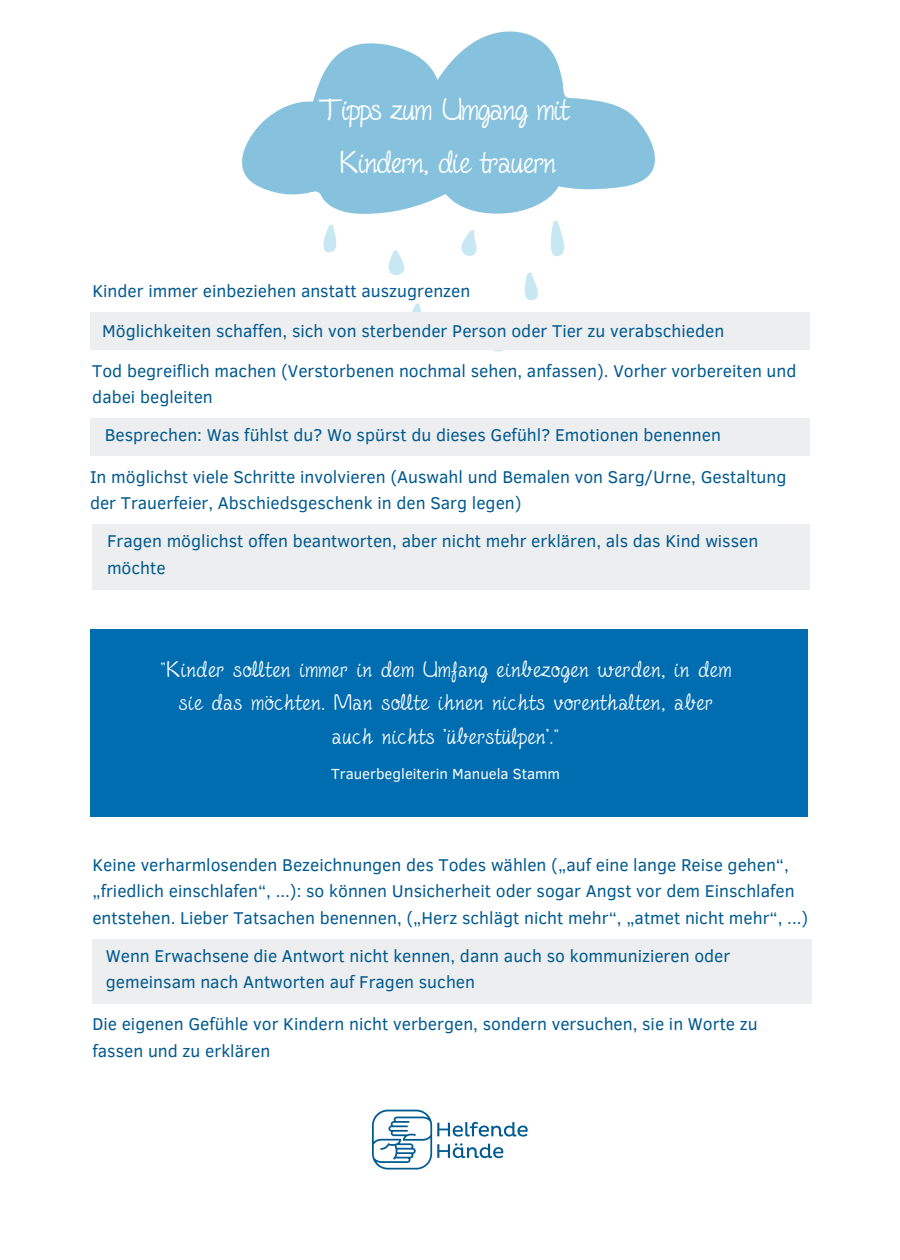
<style>
.page{position:relative;width:900px;height:1260px;background:#fff}
.page>*{position:absolute;margin:0;border:0;box-sizing:border-box;transform-origin:0 0}
.t1{font:35px "Fineliner Script";color:#fff}
.t2{font:25px/33.8px "Fineliner Script";letter-spacing:.045em;color:#fff;text-align:center}
.t3{font:17.5px/26.2px "Clear Sans";color:#00598f}
.t4{font:15px "Clear Sans";color:#fff}
</style>
<div class="page">
<svg style="left:372px;top:1110px;width:156px;height:60px"></svg>
<svg style="left:242px;top:31px;width:413px;height:183px;fill:#86c2dd"></svg>
<svg style="left:550px;top:220px;width:15px;height:37px"></svg>
<svg style="left:493px;top:350px;width:10px;height:2px"></svg>
<svg style="left:323px;top:224px;width:14px;height:29px"></svg>
<svg style="left:524px;top:272px;width:14px;height:29px"></svg>
<svg style="left:461px;top:230px;width:16px;height:26px"></svg>
<svg style="left:412px;top:303px;width:10px;height:9px"></svg>
<svg style="left:388px;top:250px;width:17px;height:25px"></svg>
<div style="left:90px;top:312px;width:720px;height:38px;background:#eceeef"></div>
<div style="left:90px;top:418px;width:720px;height:38px;background:#eceeef"></div>
<div style="left:92px;top:524px;width:718px;height:66px;background:#eceeef"></div>
<div style="left:92px;top:939px;width:720px;height:64px;background:#eceeef"></div>
<div style="left:90px;top:629px;width:717px;height:187px;background:#006db1"></div>
<p class="t1" style="left:319px;top:94px;width:251px">Tipps zum Umgang mit</p>
<p class="t1" style="left:341px;top:146px;width:217px">Kindern, die trauern</p>
<p class="t3" style="left:92px;top:277px;width:380px">Kinder immer einbeziehen anstatt auszugrenzen</p>
<p class="t3" style="left:102px;top:317px;width:623px">Möglichkeiten schaffen, sich von sterbender Person oder Tier zu verabschieden</p>
<p class="t3" style="left:92px;top:357px;width:706px">Tod begreiflich machen (Verstorbenen nochmal sehen, anfassen). Vorher vorbereiten und dabei begleiten</p>
<p class="t3" style="left:105px;top:421px;width:618px">Besprechen: Was fühlst du? Wo spürst du dieses Gefühl? Emotionen benennen</p>
<p class="t3" style="left:90px;top:463px;width:698px">In möglichst viele Schritte involvieren (Auswahl und Bemalen von Sarg/Urne, Gestaltung der Trauerfeier, Abschiedsgeschenk in den Sarg legen)</p>
<p class="t3" style="left:107px;top:527px;width:653px">Fragen möglichst offen beantworten, aber nicht mehr erklären, als das Kind wissen möchte</p>
<p class="t2" style="left:161px;top:654px;width:572px">"Kinder sollten immer in dem Umfang einbezogen werden, in dem sie das möchten. Man sollte ihnen nichts vorenthalten, aber auch nichts 'überstülpen'."</p>
<p class="t4" style="left:331px;top:763px;width:231px">Trauerbegleiterin Manuela Stamm</p>
<p class="t3" style="left:92px;top:851px;width:717px">Keine verharmlosenden Bezeichnungen des Todes wählen („auf eine lange Reise gehen“, „friedlich einschlafen“, ...): so können Unsicherheit oder sogar Angst vor dem Einschlafen entstehen. Lieber Tatsachen benennen, („Herz schlägt nicht mehr“, „atmet nicht mehr“, ...)</p>
<p class="t3" style="left:106px;top:942px;width:626px">Wenn Erwachsene die Antwort nicht kennen, dann auch so kommunizieren oder gemeinsam nach Antworten auf Fragen suchen</p>
<p class="t3" style="left:92px;top:1010px;width:667px">Die eigenen Gefühle vor Kindern nicht verbergen, sondern versuchen, sie in Worte zu fassen und zu erklären</p>
</div>
